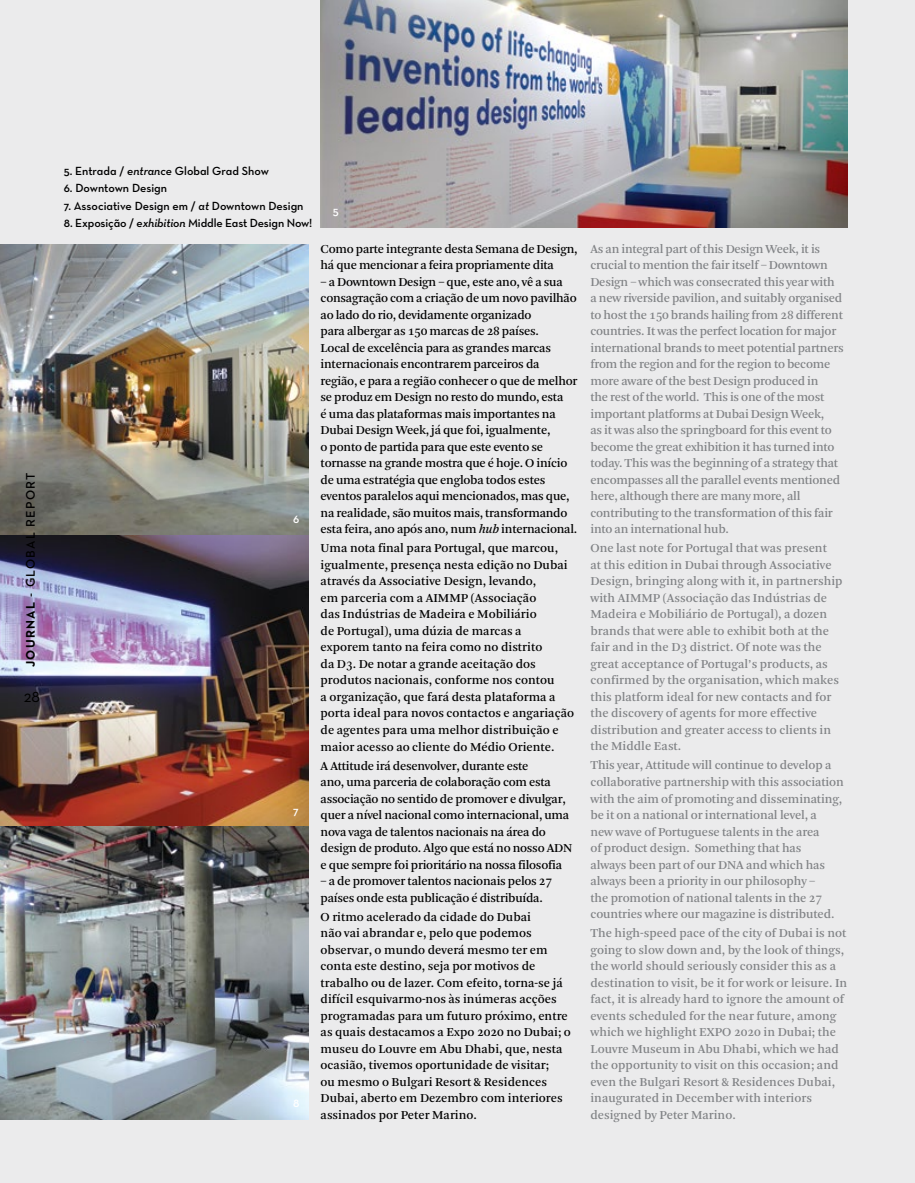
<style>
.page{position:relative;width:915px;height:1183px;background:#fff}
.page>*{position:absolute;margin:0;border:0;box-sizing:border-box;transform-origin:0 0}
.t1{font:16.5px "Neutraface Text";color:#000}
.t2{font:12.75px/16.5px "Arnhem";letter-spacing:-.01em;color:#808285}
.t3{font:12.75px/16.5px "Arnhem";letter-spacing:-.02em;color:#000}
.t4{font:12.75px/16.5px "Arnhem";color:#000}
.t5{font:600 12.75px "Neutraface 2 Text";letter-spacing:.1em;color:#000}
.t6{font:12px "Neutraface Text Demi Alt";letter-spacing:-.005em;color:#000}
.t7{font:12px "Neutraface Text Demi Alt";color:#fff}
.s1{font-weight:700}
.s2{font-family:"Neutraface Text Demi Italic Alt"}
.s3{font-style:italic}
</style>
<div class="page">
<div style="left:0;top:0;width:914px;height:1182px;background:#ebebec"></div>
<img style="left:0;top:244px;width:308px;height:874px">
<img style="left:320px;top:0;width:527px;height:227px">
<p class="t5" style="left:22px;top:667px;width:196px;rotate:-90deg"><span class="s1">JOURNAL</span> - GLOBAL REPORT</p>
<p class="t1" style="left:24px;top:686px;width:18px">28</p>
<p class="t6" style="left:64px;top:163px;width:206px">5. Entrada / <span class="s2">entrance</span> Global Grad Show</p>
<p class="t6" style="left:64px;top:180px;width:105px">6. Downtown Design</p>
<p class="t6" style="left:64px;top:198px;width:241px">7. Associative Design em / <span class="s2">at</span> Downtown Design</p>
<p class="t6" style="left:64px;top:215px;width:250px">8. Exposição / <span class="s2">exhibition</span> Middle East Design Now!</p>
<p class="t7" style="left:293px;top:511px;width:8px">6</p>
<p class="t7" style="left:293px;top:802px;width:7px">7</p>
<p class="t7" style="left:293px;top:1095px;width:8px">8</p>
<p class="t7" style="left:332px;top:204px;width:7px">5</p>
<p class="t3" style="left:320px;top:240px;width:258px">Como parte integrante desta Semana de Design, há que mencionar a feira propriamente dita</p>
<p class="t3" style="left:320px;top:273px;width:258px">– a Downtown Design – que, este ano, vê a sua consagração com a criação de um novo pavilhão ao lado do rio, devidamente organizado<br>para albergar as 150 marcas de 28 países.<br>Local de excelência para as grandes marcas internacionais encontrarem parceiros da região, e para a região conhecer o que de melhor se produz em Design no resto do mundo, esta<br>é uma das plataformas mais importantes na Dubai Design Week, já que foi, igualmente,<br>o ponto de partida para que este evento se tornasse na grande mostra que é hoje. O início de uma estratégia que engloba todos estes eventos paralelos aqui mencionados, mas que, na realidade, são muitos mais, transformando esta feira, ano após ano, num <span class="s3">hub</span> internacional.</p>
<p class="t4" style="left:320px;top:540px;width:255px">Uma nota final para Portugal, que marcou, igualmente, presença nesta edição no Dubai através da Associative Design, levando,<br>em parceria com a AIMMP (Associação<br>das Indústrias de Madeira e Mobiliário<br>de Portugal), uma dúzia de marcas a<br>exporem tanto na feira como no distrito<br>da D3. De notar a grande aceitação dos produtos nacionais, conforme nos contou<br>a organização, que fará desta plataforma a porta ideal para novos contactos e angariação de agentes para uma melhor distribuição e maior acesso ao cliente do Médio Oriente.</p>
<p class="t3" style="left:320px;top:757px;width:253px">A Attitude irá desenvolver, durante este<br>ano, uma parceria de colaboração com esta associação no sentido de promover e divulgar, quer a nível nacional como internacional, uma nova vaga de talentos nacionais na área do design de produto. Algo que está no nosso ADN e que sempre foi prioritário na nossa filosofia</p>
<p class="t3" style="left:320px;top:872px;width:233px">– a de promover talentos nacionais pelos 27 países onde esta publicação é distribuída.</p>
<p class="t4" style="left:320px;top:908px;width:252px">O ritmo acelerado da cidade do Dubai<br>não vai abrandar e, pelo que podemos observar, o mundo deverá mesmo ter em conta este destino, seja por motivos de trabalho ou de lazer. Com efeito, torna-se já difícil esquivarmo-nos às inúmeras acções programadas para um futuro próximo, entre as quais destacamos a Expo 2020 no Dubai; o museu do Louvre em Abu Dhabi, que, nesta ocasião, tivemos oportunidade de visitar;<br>ou mesmo o Bulgari Resort &amp; Residences Dubai, aberto em Dezembro com interiores assinados por Peter Marino.</p>
<p class="t2" style="left:590px;top:240px;width:254px">As an integral part of this Design Week, it is crucial to mention the fair itself – Downtown Design – which was consecrated this year with a new riverside pavilion, and suitably organised to host the 150 brands hailing from 28 different countries. It was the perfect location for major international brands to meet potential partners from the region and for the region to become more aware of the best Design produced in<br>the rest of the world. This is one of the most important platforms at Dubai Design Week,<br>as it was also the springboard for this event to become the great exhibition it has turned into today. This was the beginning of a strategy that encompasses all the parallel events mentioned here, although there are many more, all contributing to the transformation of this fair into an international hub.</p>
<p class="t2" style="left:590px;top:540px;width:254px">One last note for Portugal that was present<br>at this edition in Dubai through Associative Design, bringing along with it, in partnership with AIMMP (Associação das Indústrias de Madeira e Mobiliário de Portugal), a dozen brands that were able to exhibit both at the fair and in the D3 district. Of note was the great acceptance of Portugal’s products, as confirmed by the organisation, which makes this platform ideal for new contacts and for the discovery of agents for more effective distribution and greater access to clients in the Middle East.</p>
<p class="t2" style="left:590px;top:757px;width:255px">This year, Attitude will continue to develop a collaborative partnership with this association with the aim of promoting and disseminating, be it on a national or international level, a<br>new wave of Portuguese talents in the area<br>of product design. Something that has<br>always been part of our DNA and which has always been a priority in our philosophy –<br>the promotion of national talents in the 27 countries where our magazine is distributed.</p>
<p class="t2" style="left:590px;top:924px;width:258px">The high-speed pace of the city of Dubai is not going to slow down and, by the look of things, the world should seriously consider this as a destination to visit, be it for work or leisure. In fact, it is already hard to ignore the amount of events scheduled for the near future, among which we highlight EXPO 2020 in Dubai; the Louvre Museum in Abu Dhabi, which we had the opportunity to visit on this occasion; and even the Bulgari Resort &amp; Residences Dubai, inaugurated in December with interiors designed by Peter Marino.</p>
</div>
